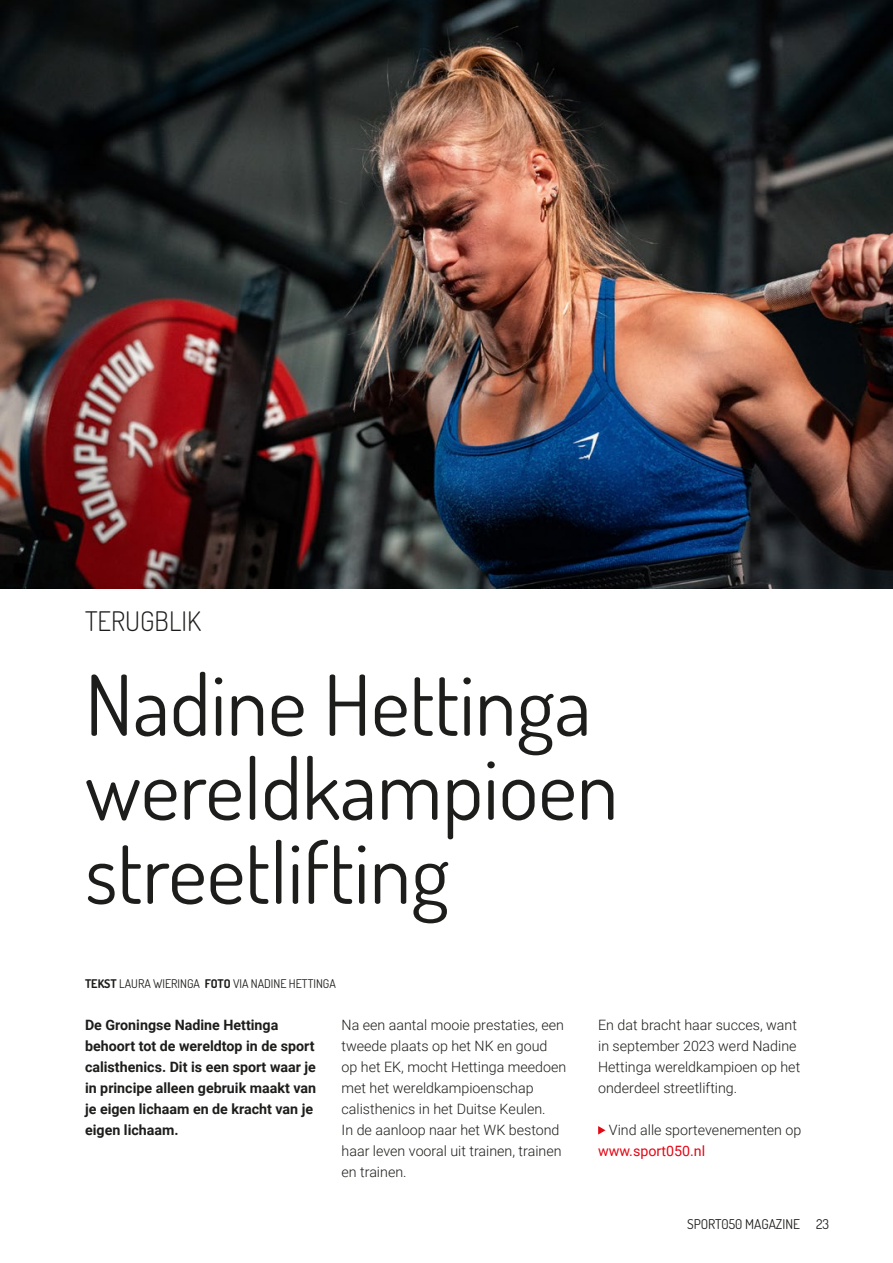
<style>
.page{position:relative;width:893px;height:1263px;background:#fff}
.page>*{position:absolute;margin:0;border:0;box-sizing:border-box;transform-origin:0 0}
.t1{font:84px/84px "Dosis";color:#1d1d1b}
.t2{font:300 27px "Dosis";color:#1d1d1b}
.t3{font:300 14.25px/21px "Roboto";color:#1d1d1b}
.t4{font:700 14.25px/21px "Roboto";color:#1d1d1b}
.t5{font:14.25px "Roboto";color:#e30614}
.t6{font:13.5px "Dosis";color:#1d1d1b}
.t7{font:12px "Dosis";color:#1d1d1b}
.s1{font-weight:700}
</style>
<div class="page">
<img style="left:0;top:0;width:893px;height:588px">
<svg style="left:598px;top:1126px;width:7px;height:8px"></svg>
<h2 class="t2" style="left:85px;top:602px;width:117px">TERUGBLIK</h2>
<h1 class="t1" style="left:85px;top:659px;width:535px">Nadine Hettinga wereldkampioen streetlifting</h1>
<p class="t7" style="left:85px;top:975px;width:252px"><span class="s1">TEKST</span> LAURA WIERINGA <span class="s1">FOTO</span> VIA NADINE HETTINGA</p>
<p class="t4" style="left:85px;top:1014px;width:233px">De Groningse Nadine Hettinga behoort tot de wereldtop in de sport calisthenics. Dit is een sport waar je in principe alleen gebruik maakt van je eigen lichaam en de kracht van je eigen lichaam.</p>
<p class="t3" style="left:342px;top:1014px;width:226px">Na een aantal mooie prestaties, een tweede plaats op het NK en goud op het EK, mocht Hettinga meedoen met het wereldkampioenschap calisthenics in het Duitse Keulen.<br>In de aanloop naar het WK bestond haar leven vooral uit trainen, trainen en trainen.</p>
<p class="t3" style="left:598px;top:1014px;width:204px">En dat bracht haar succes, want in september 2023 werd Nadine<br>Hettinga wereldkampioen op het onderdeel streetlifting.</p>
<p class="t3" style="left:609px;top:1119px;width:194px">Vind alle sportevenementen op</p>
<p class="t5" style="left:598px;top:1141px;width:108px">www.sport050.nl</p>
<p class="t6" style="left:687px;top:1215px;width:144px">SPORT050 MAGAZINE 23</p>
</div>
